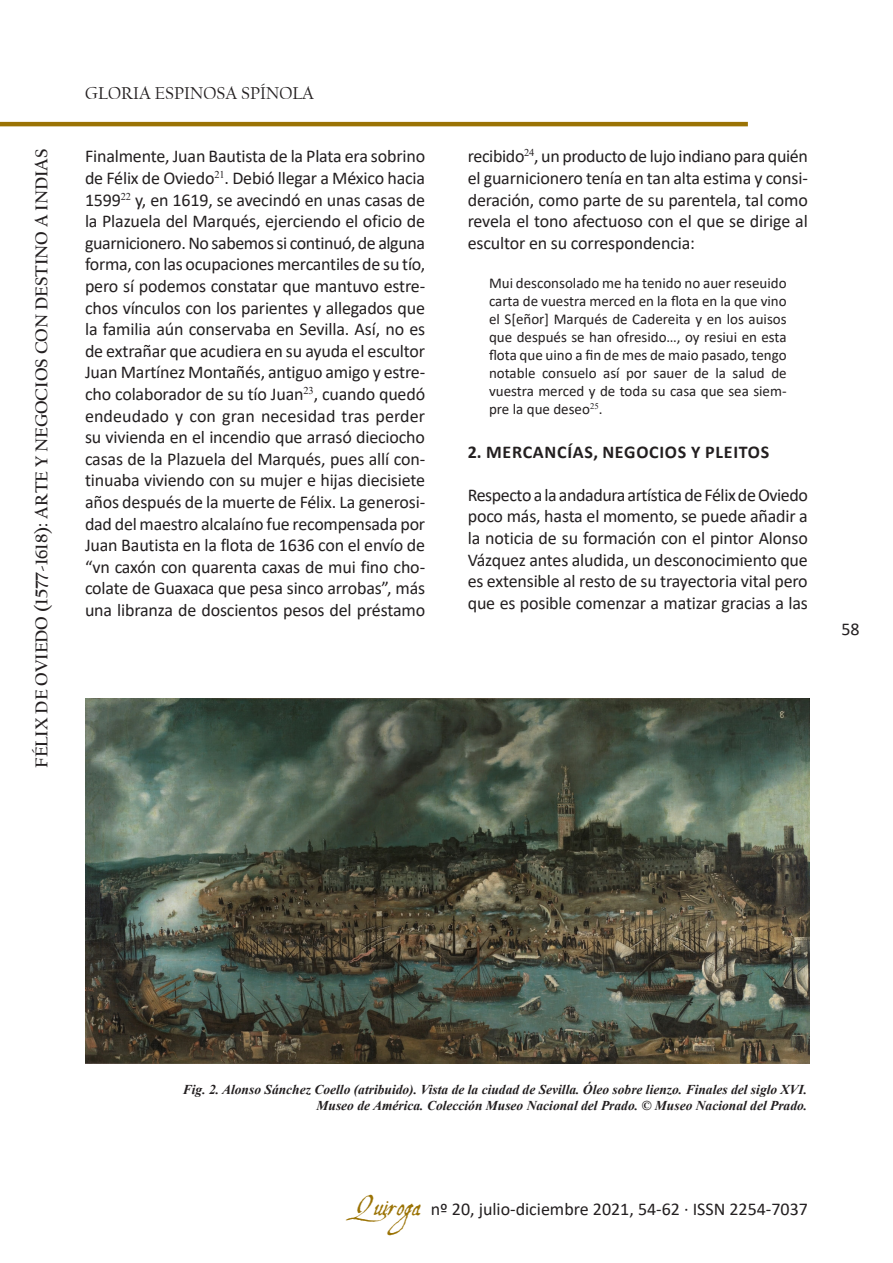
<style>
.page{position:relative;width:893px;height:1263px;background:#fff}
.page>*{position:absolute;margin:0;border:0;box-sizing:border-box;transform-origin:0 0}
.cuerpo_de_texto{font:18px/21.6px "Calibri";letter-spacing:-.01em;color:#231f20;text-align:justify}
.t1{font:700 18px "Californian FB";color:#231f20}
.ladillo{font:700 18px "Calibri";letter-spacing:.04em;color:#231f20}
.t2{font:18px "Californian FB";color:#231f20}
.destacado{font:15px/18px "Calibri";color:#231f20;text-align:justify}
.pie_de_foto{font:italic 700 13.5px/16.2px "Times New Roman";color:#231f20;text-align:right}
.s1{font-family:"Aquiline";font-size:27px;color:#9b7305}
</style>
<div class="page">
<hr style="left:0;top:122px;width:748px;height:4px;background:#9b7305">
<img style="left:85px;top:699px;width:724px;height:364px">
<p class="t1" style="left:31px;top:768px;width:619px;rotate:-90deg">Félix De Oviedo (1577-1618): Arte Y Negocios Con Destino A Indias</p>
<p class="t2" style="left:85px;top:83px;width:47px">GLORIA</p>
<p class="t2" style="left:155px;top:83px;width:157px">ESPINOSA SPÍNOLA</p>
<p class="cuerpo_de_texto" style="left:85px;top:145px;width:342px">Finalmente, Juan Bautista de la Plata era sobrino de Félix de Oviedo<sup>21</sup>. Debió llegar a México hacia 1599<sup>22</sup> y, en 1619, se avecindó en unas casas de la Plazuela del Marqués, ejerciendo el oficio de guarnicionero. No sabemos si continuó, de alguna forma, con las ocupaciones mercantiles de su tío, pero sí podemos constatar que mantuvo estre&shy;chos vínculos con los parientes y allegados que la familia aún conservaba en Sevilla. Así, no es de extrañar que acudiera en su ayuda el escultor Juan Martínez Montañés, antiguo amigo y estre&shy;cho colaborador de su tío Juan<sup>23</sup>, cuando quedó endeudado y con gran necesidad tras perder su vivienda en el incendio que arrasó dieciocho casas de la Plazuela del Marqués, pues allí con&shy;tinuaba viviendo con su mujer e hijas diecisiete años después de la muerte de Félix. La generosi&shy;dad del maestro alcalaíno fue recompensada por Juan Bautista en la flota de 1636 con el envío de “vn caxón con quarenta caxas de mui fino cho&shy;colate de Guaxaca que pesa sinco arrobas”, más una libranza de doscientos pesos del préstamo</p>
<p class="cuerpo_de_texto" style="left:468px;top:145px;width:342px">recibido<sup>24</sup>, un producto de lujo indiano para quién el guarnicionero tenía en tan alta estima y consi&shy;deración, como parte de su parentela, tal como revela el tono afectuoso con el que se dirige al escultor en su correspondencia:</p>
<p class="destacado" style="left:489px;top:274px;width:299px">Mui desconsolado me ha tenido no auer reseuido carta de vuestra merced en la flota en la que vino el S[eñor] Marqués de Cadereita y en los auisos que después se han ofresido…, oy resiui en esta flota que uino a fin de mes de maio pasado, tengo notable consuelo así por sauer de la salud de vuestra merced y de toda su casa que sea siem&shy;pre la que deseo<sup>25</sup>.</p>
<p class="ladillo" style="left:468px;top:439px;width:303px">2. MERCANCÍAS, NEGOCIOS Y PLEITOS</p>
<p class="cuerpo_de_texto" style="left:468px;top:483px;width:342px">Respecto a la andadura artística de Félix de Oviedo poco más, hasta el momento, se puede añadir a la noticia de su formación con el pintor Alonso Vázquez antes aludida, un desconocimiento que es extensible al resto de su trayectoria vital pero que es posible comenzar a matizar gracias a las</p>
<p class="cuerpo_de_texto" style="left:841px;top:617px;width:20px">58</p>
<p class="pie_de_foto" style="left:183px;top:1080px;width:626px">Fig. 2. Alonso Sánchez Coello (atribuido). Vista de la ciudad de Sevilla. Óleo sobre lienzo. Finales del siglo XVI.<br>Museo de América. Colección Museo Nacional del Prado. © Museo Nacional del Prado.</p>
<p class="cuerpo_de_texto" style="left:354px;top:1198px;width:455px"><span class="s1">Quiroga</span> nº 20, julio-diciembre 2021, 54-62 · ISSN 2254-7037</p>
</div>
